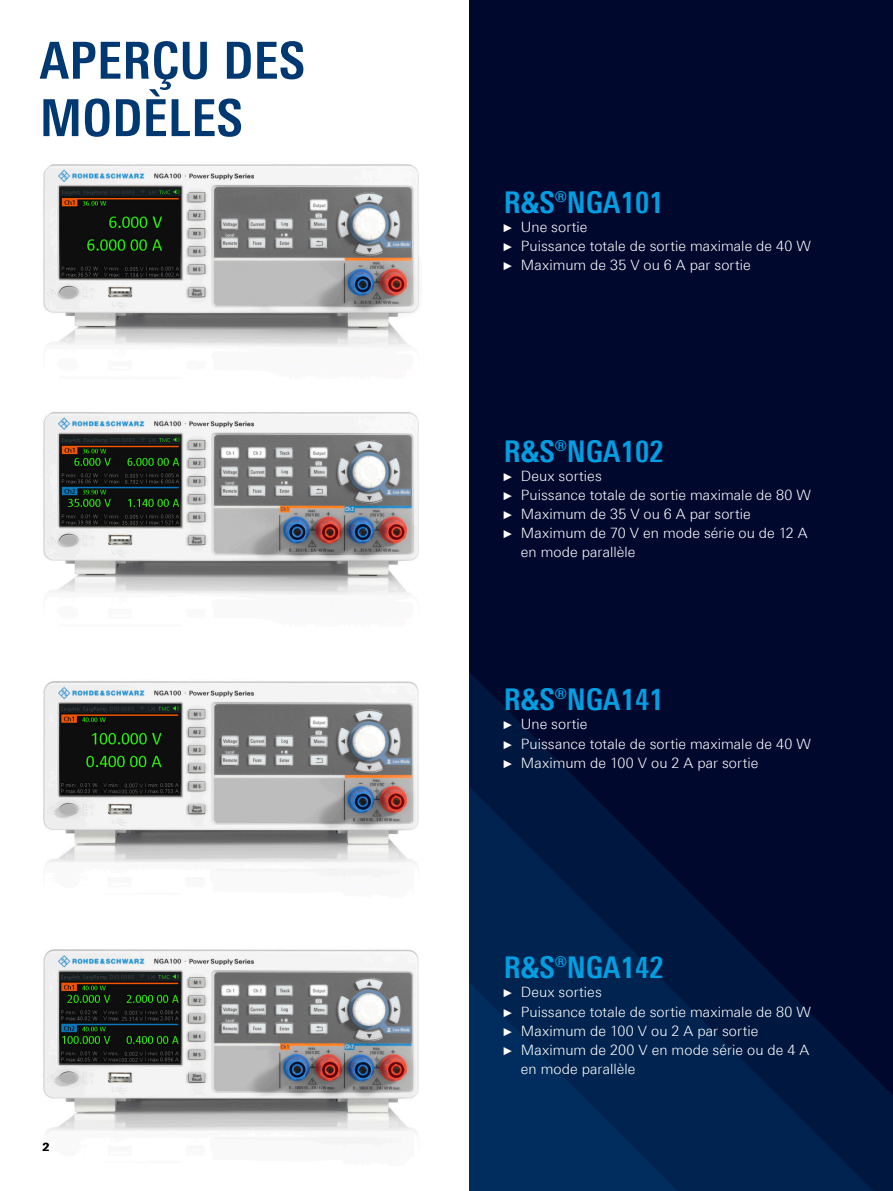
<style>
.page{position:relative;width:893px;height:1191px;background:#00082d}
.page>*{position:absolute;margin:0;border:0;box-sizing:border-box;transform-origin:0 0}
.Seiten_Headline_34Pt{font:700 51px/57.4px "Linotype Univers 620 Cn";letter-spacing:.01em;color:#003872}
.Seiten_Headline_20Pt{font:700 30px "Linotype Univers 620 Cn";letter-spacing:.01em;color:#009ee3}
.t1{font:300 14.25px/19.2px "Linotype Univers 330";letter-spacing:.005em;color:#fff}
.t2{font:700 11.25px "Linotype Univers 630";color:#000}
.s1{font-family:"Arial Narrow";font-weight:400;font-size:11.4px}
</style>
<div class="page">
<svg style="left:469px;top:672px;width:424px;height:519px"></svg>
<svg style="left:469px;top:747px;width:404px;height:444px"></svg>
<svg style="left:469px;top:942px;width:209px;height:249px;fill:#00234f"></svg>
<div style="left:0;top:0;width:469px;height:496px;background:#fff"></div>
<img style="left:43px;top:164px;width:377px;height:183px">
<img style="left:0;top:412px;width:469px;height:260px">
<img style="left:0;top:672px;width:469px;height:266px">
<img style="left:0;top:938px;width:469px;height:253px">
<p class="Seiten_Headline_34Pt" style="left:40px;top:31px;width:267px">APERÇU DES<br>MODÈLES</p>
<p class="t2" style="left:43px;top:1139px;width:9px">2</p>
<p class="Seiten_Headline_20Pt" style="left:504px;top:184px;width:161px">R&amp;S®NGA101</p>
<p class="t1" style="left:504px;top:217px;width:85px"><span class="s1">►</span> Une sortie</p>
<p class="t1" style="left:504px;top:236px;width:309px"><span class="s1">►</span> Puissance totale de sortie maximale de 40 W</p>
<p class="t1" style="left:504px;top:255px;width:248px"><span class="s1">►</span> Maximum de 35 V ou 6 A par sortie</p>
<p class="Seiten_Headline_20Pt" style="left:504px;top:433px;width:161px">R&amp;S®NGA102</p>
<p class="t1" style="left:504px;top:466px;width:99px"><span class="s1">►</span> Deux sorties</p>
<p class="t1" style="left:504px;top:485px;width:309px"><span class="s1">►</span> Puissance totale de sortie maximale de 80 W</p>
<p class="t1" style="left:504px;top:504px;width:248px"><span class="s1">►</span> Maximum de 35 V ou 6 A par sortie</p>
<p class="t1" style="left:521px;top:523px;width:288px;text-indent:-17px"><span class="s1">►</span> Maximum de 70 V en mode série ou de 12 A en mode parallèle</p>
<p class="Seiten_Headline_20Pt" style="left:504px;top:682px;width:161px">R&amp;S®NGA141</p>
<p class="t1" style="left:504px;top:714px;width:85px"><span class="s1">►</span> Une sortie</p>
<p class="t1" style="left:504px;top:734px;width:309px"><span class="s1">►</span> Puissance totale de sortie maximale de 40 W</p>
<p class="t1" style="left:504px;top:753px;width:256px"><span class="s1">►</span> Maximum de 100 V ou 2 A par sortie</p>
<p class="Seiten_Headline_20Pt" style="left:504px;top:949px;width:161px">R&amp;S®NGA142</p>
<p class="t1" style="left:504px;top:982px;width:99px"><span class="s1">►</span> Deux sorties</p>
<p class="t1" style="left:504px;top:1001px;width:309px"><span class="s1">►</span> Puissance totale de sortie maximale de 80 W</p>
<p class="t1" style="left:504px;top:1021px;width:256px"><span class="s1">►</span> Maximum de 100 V ou 2 A par sortie</p>
<p class="t1" style="left:521px;top:1040px;width:290px;text-indent:-17px"><span class="s1">►</span> Maximum de 200 V en mode série ou de 4 A en mode parallèle</p>
</div>
